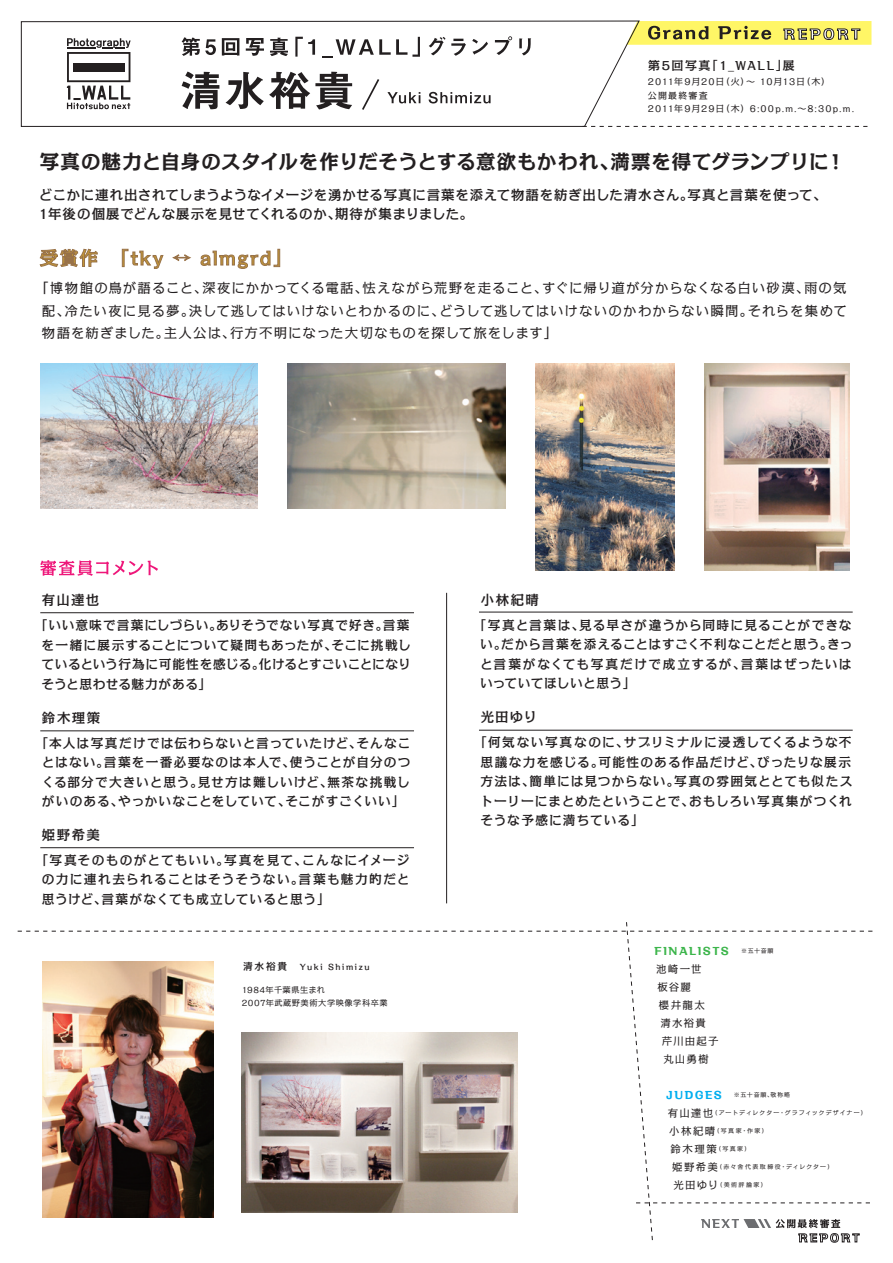
<style>
.page{position:relative;width:893px;height:1263px;background:#fff}
.page>*{position:absolute;margin:0;border:0;box-sizing:border-box;transform-origin:0 0}
.t1{font:700 19.5px "Kakumin Pro";letter-spacing:.025em;color:#231f20}
.t2{font:13.5px/22.5px "Kakumin Pro";letter-spacing:.07em;color:#231f20;text-align:justify}
.t3{font:500 13.5px/19.5px "Kakumin Pro";letter-spacing:.05em;color:#231f20}
.t4{font:500 12.75px/19.5px "Kakumin Pro";letter-spacing:.065em;color:#231f20;text-align:justify}
.t5{font:500 12px "Kakumin Pro";letter-spacing:.115em;color:#231f20}
.t6{font:10.5px "Kakumin Pro";letter-spacing:.115em;color:#231f20}
.t7{font:800 10.5px "Kakumin Pro";letter-spacing:.125em;color:#3cb54b}
.t8{font:500 9.75px "Kakumin Pro";color:#231f20}
.t9{font:9px/13.5px "Kakumin Pro";letter-spacing:.095em;color:#231f20}
.t10{font:8.25px/13.5px "Kakumin Pro";letter-spacing:.055em;color:#231f20}
.t11{font:500 8.25px "Kakumin Pro";letter-spacing:.18em;color:#231f20}
.t12{font:6px "Kakumin Pro";letter-spacing:.165em;color:#231f20}
.s1{font-weight:800;font-size:10.5px;color:#00aeef}
.s2{font-size:10.5px}
</style>
<div class="page">
<svg style="left:18px;top:922px;width:855px;height:321px"></svg>
<svg style="left:21px;top:20px;width:619px;height:107px"></svg>
<svg style="left:626px;top:21px;width:245px;height:24px;background:#dcd463"></svg>
<svg style="left:583px;top:126px;width:285px;height:1px"></svg>
<svg style="left:67px;top:38px;width:64px;height:71px"></svg>
<hr style="left:479px;top:730px;width:374px;height:1px;background:#231f20">
<svg style="left:40px;top:560px;width:118px;height:16px"></svg>
<hr style="left:479px;top:612px;width:374px;height:1px;background:#231f20">
<hr style="left:40px;top:731px;width:374px;height:1px;background:#231f20">
<hr style="left:40px;top:847px;width:374px;height:1px;background:#231f20">
<hr style="left:40px;top:612px;width:374px;height:1px;background:#231f20">
<hr style="left:446px;top:593px;width:1px;height:310px;background:#231f20">
<svg style="left:182px;top:37px;width:34px;height:19px"></svg>
<svg style="left:222px;top:38px;width:17px;height:18px"></svg>
<svg style="left:246px;top:38px;width:18px;height:18px"></svg>
<svg style="left:270px;top:38px;width:18px;height:18px"></svg>
<svg style="left:295px;top:37px;width:20px;height:20px"></svg>
<svg style="left:322px;top:37px;width:98px;height:20px"></svg>
<svg style="left:429px;top:37px;width:37px;height:19px"></svg>
<svg style="left:472px;top:39px;width:16px;height:16px"></svg>
<svg style="left:495px;top:36px;width:17px;height:19px"></svg>
<svg style="left:519px;top:38px;width:12px;height:17px"></svg>
<svg style="left:40px;top:249px;width:57px;height:18px"></svg>
<svg style="left:122px;top:249px;width:41px;height:19px"></svg>
<svg style="left:173px;top:255px;width:17px;height:6px"></svg>
<svg style="left:201px;top:249px;width:79px;height:19px"></svg>
<svg style="left:182px;top:72px;width:37px;height:37px"></svg>
<svg style="left:226px;top:72px;width:126px;height:37px"></svg>
<svg style="left:360px;top:77px;width:21px;height:35px"></svg>
<svg style="left:387px;top:92px;width:33px;height:11px"></svg>
<svg style="left:429px;top:92px;width:62px;height:11px"></svg>
<img style="left:41px;top:363px;width:217px;height:146px">
<img style="left:535px;top:363px;width:139px;height:207px">
<img style="left:704px;top:363px;width:146px;height:207px">
<img style="left:288px;top:363px;width:217px;height:146px">
<img style="left:43px;top:962px;width:170px;height:255px">
<img style="left:242px;top:1033px;width:276px;height:180px">
<p class="t5" style="left:648px;top:56px;width:148px">第5回写真「1_WALL」展</p>
<p class="t9" style="left:648px;top:74px;width:208px">2011年9月20日（火）～ 10月13日（木）<br>公開最終審査<br>2011年9月29日（木）6:00p.m.～8:30p.m.</p>
<p class="t1" style="left:40px;top:146px;width:808px">写真の魅力と自身のスタイルを作りだそうとする意欲もかわれ、満票を得てグランプリに！</p>
<p class="t3" style="left:39px;top:183px;width:789px">どこかに連れ出されてしまうようなイメージを湧かせる写真に言葉を添えて物語を紡ぎ出した清水さん。写真と言葉を使って、<br>1年後の個展でどんな展示を見せてくれるのか、期待が集まりました。</p>
<p class="t2" style="left:42px;top:275px;width:806px;text-indent:-7px">「博物館の鳥が語ること、深夜にかかってくる電話、怯えながら荒野を走ること、すぐに帰り道が分からなくなる白い砂漠、雨の気配、冷たい夜に見る夢。決して逃してはいけないとわかるのに、どうして逃してはいけないのかわからない瞬間。それらを集めて物語を紡ぎました。主人公は、行方不明になった大切なものを探して旅をします」</p>
<p class="t3" style="left:42px;top:589px;width:59px">有山達也</p>
<p class="t4" style="left:42px;top:614px;width:371px;text-indent:-7px">「いい意味で言葉にしづらい。ありそうでない写真で好き。言葉を一緒に展示することについて疑問もあったが、そこに挑戦しているという行為に可能性を感じる。化けるとすごいことになりそうと思わせる魅力がある」</p>
<p class="t3" style="left:42px;top:706px;width:60px">鈴木理策</p>
<p class="t4" style="left:36px;top:732px;width:376px;text-align:center">「本人は写真だけでは伝わらないと言っていたけど、そんなことはない。言葉を一番必要なのは本人で、使うことが自分のつくる部分で大きいと思う。見せ方は難しいけど、無茶な挑戦しがいのある、やっかいなことをしていて、そこがすごくいい」</p>
<p class="t3" style="left:42px;top:823px;width:59px">姫野希美</p>
<p class="t4" style="left:42px;top:849px;width:369px;text-indent:-6px">「写真そのものがとてもいい。写真を見て、こんなにイメージの力に連れ去られることはそうそうない。言葉も魅力的だと思うけど、言葉がなくても成立していると思う」</p>
<p class="t8" style="left:243px;top:959px;width:46px">清水裕貴</p>
<p class="t11" style="left:300px;top:960px;width:71px">Yuki Shimizu</p>
<p class="t10" style="left:242px;top:982px;width:147px">1984年千葉県生まれ<br>2007年武蔵野美術大学映像学科卒業</p>
<p class="t3" style="left:481px;top:588px;width:60px">小林紀晴</p>
<p class="t4" style="left:480px;top:613px;width:374px;text-indent:-6px">「写真と言葉は、見る早さが違うから同時に見ることができない。だから言葉を添えることはすごく不利なことだと思う。きっと言葉がなくても写真だけで成立するが、言葉はぜったいはいっていてほしいと思う」</p>
<p class="t3" style="left:481px;top:706px;width:58px">光田ゆり</p>
<p class="t4" style="left:481px;top:731px;width:373px;text-indent:-6px">「何気ない写真なのに、サブリミナルに浸透してくるような不思議な力を感じる。可能性のある作品だけど、ぴったりな展示方法は、簡単には見つからない。写真の雰囲気ととても似たストーリーにまとめたということで、おもしろい写真集がつくれそうな予感に満ちている」</p>
<p class="t7" style="left:654px;top:942px;width:121px">FINALISTS　<sup>※五十音順</sup></p>
<p class="t6" style="left:656px;top:960px;width:47px">池崎一世</p>
<p class="t6" style="left:657px;top:978px;width:35px">板谷麗</p>
<p class="t6" style="left:659px;top:996px;width:48px">櫻井龍太</p>
<p class="t6" style="left:660px;top:1014px;width:47px">清水裕貴</p>
<p class="t6" style="left:662px;top:1032px;width:58px">芹川由起子</p>
<p class="t6" style="left:663px;top:1050px;width:47px">丸山勇樹</p>
<p class="t12" style="left:666px;top:1090px;width:125px"><span class="s1">JUDGES</span> ※五十音順、敬称略</p>
<p class="t12" style="left:668px;top:1108px;width:201px"><span class="s2">有山達也</span>（アートディレクター・グラフィックデザイナー）</p>
<p class="t12" style="left:669px;top:1126px;width:100px"><span class="s2">小林紀晴</span>（写真家・作家）</p>
<p class="t12" style="left:671px;top:1144px;width:81px"><span class="s2">鈴木理策</span>（写真家）</p>
<p class="t12" style="left:672px;top:1162px;width:163px"><span class="s2">姫野希美</span>（赤々舎代表取締役・ディレクター）</p>
<p class="t12" style="left:674px;top:1180px;width:95px"><span class="s2">光田ゆり</span>（美術評論家）</p>
</div>
